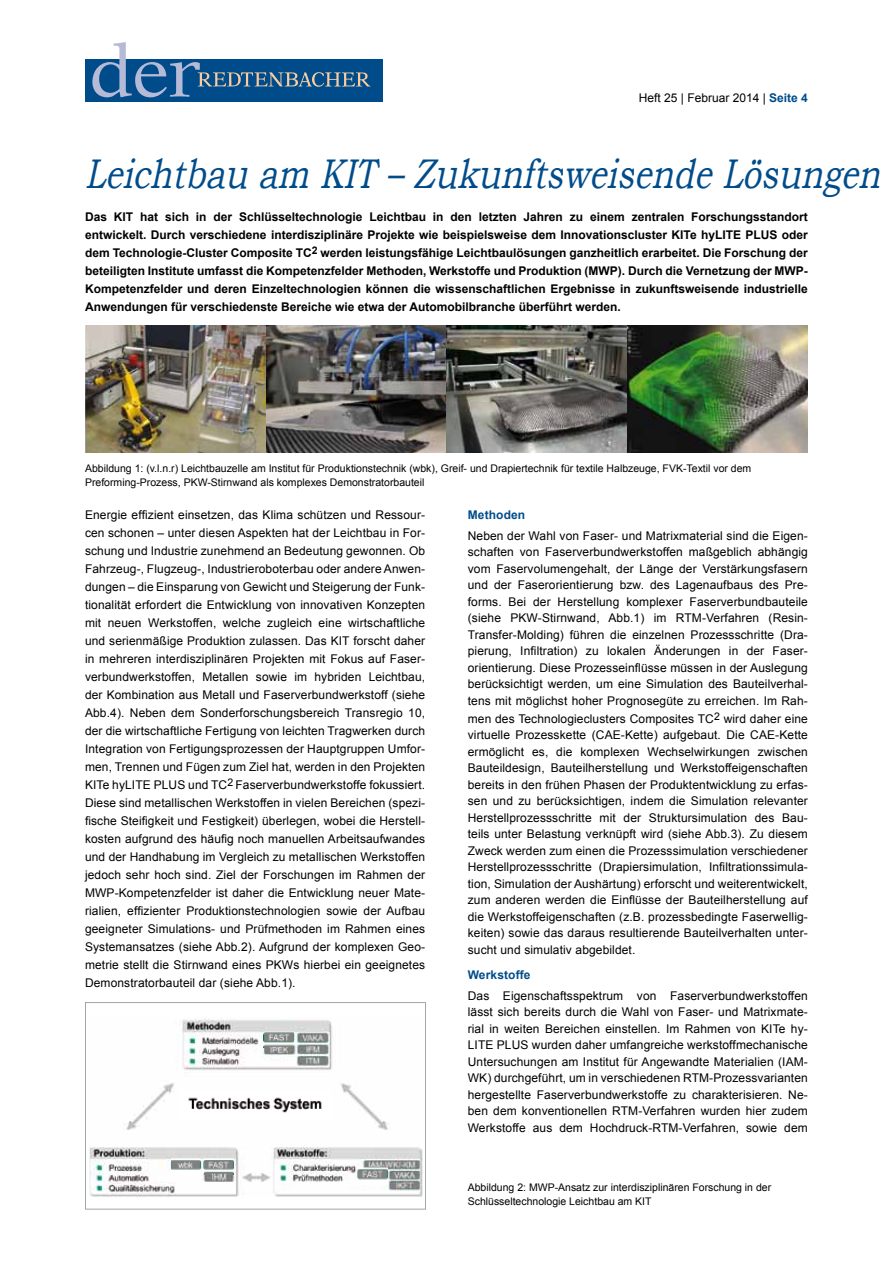
<style>
.page{position:relative;width:893px;height:1263px;background:#fff}
.page>*{position:absolute;margin:0;border:0;box-sizing:border-box;transform-origin:0 0}
.t1{font:italic 41.4px "Bookman Old Style";color:#004c8b;scale:.79 1}
.t2{font:12px/16.5px "Arial";letter-spacing:.01em;color:#000;text-align:justify}
.t3{font:700 12px/18px "Arial";color:#000;text-align:justify}
.t4{font:700 12px "Arial";letter-spacing:.01em;color:#004c8b}
.t5{font:10.5px/13.5px "Arial";color:#000}
.s1{font-weight:700;color:#004c8b}
</style>
<div class="page">
<div style="left:85px;top:60px;width:297px;height:42px;background:#004c8b"></div>
<svg style="left:92px;top:42px;width:278px;height:55px"></svg>
<img style="left:85px;top:325px;width:723px;height:128px">
<svg style="left:85px;top:1002px;width:341px;height:207px"></svg>
<img style="left:180px;top:1091px;width:151px;height:29px">
<p class="t2" style="left:639px;top:90px;width:170px">Heft 25 | Februar 2014 | <span class="s1">Seite 4</span></p>
<h1 class="t1" style="left:85px;top:147px;width:1022px">Leichtbau am KIT–ZukunftsweisendeLösungen</h1>
<p class="t3" style="left:85px;top:208px;width:724px">Das KIT hat sich in der Schlüsseltechnologie Leichtbau in den letzten Jahren zu einem zentralen Forschungsstandort entwickelt . Durch verschiedene interdisziplinäre Projekte wie beispielsweise dem Innovationscluster KITe hyLITE PLUS oder dem Technologie -Cluster Composite TC<sup>2</sup> werden leistungsfähige Leichtbaulösungen ganzheitlich erarbeitet. Die Forschung der beteiligten Institute umfasst die Kompetenzfelder Methoden, Werkstoffe und Produktion (MWP). Durch die Vernetzung der MWP-Kompetenz felder und deren Einzeltechnologien können die wissenschaftlichen Ergebnisse in zukunftsweisende industrielle Anwendungen für verschiedenste Bereiche wie etwa der Automobilbranche überführt werden.</p>
<p class="t5" style="left:85px;top:462px;width:668px">Abbildung 1: (v.l.n.r) Leichtbauzelle am Institut für Produktionstechnik (wbk), Greif- und Drapiertechnik für textile Halbzeuge, FVK-Textil vor dem<br>Preforming -Prozess, PKW-Stirnwand als komplexes Demonstratorbauteil</p>
<p class="t2" style="left:85px;top:506px;width:342px;line-height:18px">Energie effizient einsetzen, das Klima schützen und Ressour&shy;cen schonen – unter diesen Aspekten hat der Leichtbau in For&shy;schung und Industrie zunehmend an Bedeutung gewonnen. Ob Fahrzeug-, Flugzeug-, Industrieroboterbau oder andere Anwen&shy;dungen – die Einsparung von Gewicht und Steigerung der Funk&shy;tionalität erfordert die Entwicklung von innovativen Konzepten mit neuen Werkstoffen, welche zugleich eine wirtschaftliche und serienmäßige Produktion zulassen. Das KIT forscht daher in mehreren interdisziplinären Projekten mit Fokus auf Faser&shy;verbundwerkstoffen, Metallen sowie im hybriden Leichtbau, der Kombination aus Metall und Faserverbundwerkstoff (siehe Abb.4). Neben dem Sonderforschungsbereich Transregio 10, der die wirtschaftliche Fertigung von leichten Tragwerken durch Integration von Fertigungsprozessen der Hauptgruppen Umfor&shy;men, Trennen und Fügen zum Ziel hat, werden in den Projekten KITe hyLITE PLUS und TC<sup>2</sup> Faserverbundwerkstoffe fokussiert.<br>Diese sind metallischen Werkstoffen in vielen Bereichen (spezi&shy;fische Steifigkeit und Festigkeit) überlegen, wobei die Herstell&shy;kosten aufgrund des häufig noch manuellen Arbeitsaufwandes und der Handhabung im Vergleich zu metallischen Werkstoffen jedoch sehr hoch sind. Ziel der Forschungen im Rahmen der MWP-Kompetenzfelder ist daher die Entwicklung neuer Mate&shy;rialien, effizienter Produktions technologien sowie der Aufbau geeigneter Simulations- und Prüfmethoden im Rahmen eines Systemansatzes (siehe Abb.2). Aufgrund der komplexen Geo&shy;metrie stellt die Stirnwand eines PKWs hierbei ein geeignetes Demonstratorbauteil dar (siehe Abb.1).</p>
<p class="t4" style="left:468px;top:507px;width:59px">Methoden</p>
<p class="t2" style="left:468px;top:527px;width:342px">Neben der Wahl von Faser- und Matrixmaterial sind die Eigen&shy;schaften von Faserverbundwerkstoffen maßgeblich abhängig vom Faservolumengehalt, der Länge der Verstärkungsfasern und der Faserorientierung bzw. des Lagenaufbaus des Pre&shy;forms. Bei der Herstellung komplexer Faserverbundbauteile (siehe PKW-Stirnwand, Abb.1) im RTM-Verfahren (Resin-Transfer-Molding) führen die einzelnen Prozessschritte (Dra&shy;pierung, Infiltration) zu lokalen Änderungen in der Faser&shy;orientierung. Diese Prozesseinflüsse müssen in der Auslegung berücksichtigt werden, um eine Simulation des Bauteilverhal&shy;tens mit möglichst hoher Prognose güte zu erreichen. Im Rah-</p>
<p class="t2" style="left:468px;top:710px;width:342px">men des Technologieclusters Composites TC<sup>2</sup> wird daher eine virtuelle Prozesskette (CAE-Kette) aufgebaut. Die CAE-Kette ermöglicht es, die komplexen Wechsel wirkungen zwischen Bauteildesign, Bauteilherstellung und Werkstoffeigenschaften bereits in den frühen Phasen der Produktentwicklung zu erfas&shy;sen und zu berücksichtigen, indem die Simulation relevanter Herstellprozessschritte mit der Struktursimulation des Bau&shy;teils unter Belastung verknüpft wird (siehe Abb.3). Zu diesem Zweck werden zum einen die Prozess simulation verschiedener Herstell prozessschritte (Drapier simulation, Infiltrationssimula&shy;tion, Simulation der Aushärtung) erforscht und weiterentwickelt, zum anderen werden die Einflüsse der Bauteilherstellung auf die Werkstoffeigenschaften (z.B. prozessbedingte Faserwellig&shy;keiten) sowie das daraus resultierende Bauteilverhalten unter&shy;sucht und simulativ abgebildet.</p>
<p class="t4" style="left:468px;top:967px;width:64px">Werkstoffe</p>
<p class="t2" style="left:468px;top:987px;width:342px">Das Eigenschaftsspektrum von Faserverbundwerkstoffen lässt sich bereits durch die Wahl von Faser- und Matrixmate&shy;rial in weiten Bereichen einstellen. Im Rahmen von KITe hy-LITE PLUS wurden daher umfangreiche werkstoffmechanische Unter suchungen am Institut für Angewandte Materialien (IAM-WK) durchgeführt, um in verschiedenen RTM-Prozess varianten hergestellte Faserverbundwerkstoffe zu charakterisieren. Ne&shy;ben dem konventionellen RTM-Verfahren wurden hier zudem Werkstoffe aus dem Hochdruck-RTM-Verfahren, sowie dem</p>
<p class="t5" style="left:468px;top:1181px;width:305px">Abbildung 2: MWP-Ansatz zur interdisziplinären Forschung in der<br>Schlüsseltechnologie Leichtbau am KIT</p>
</div>
